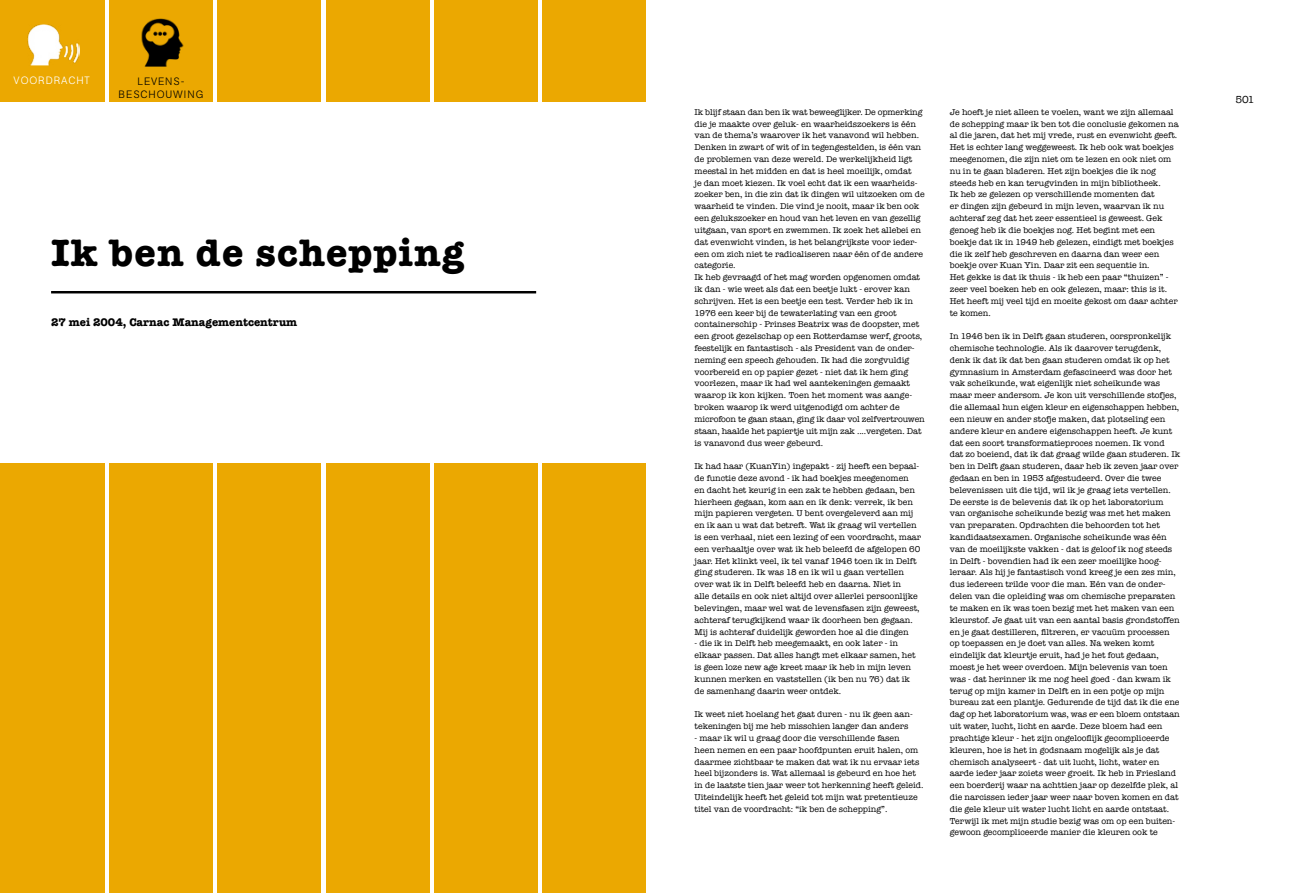
<style>
.page{position:relative;width:1290px;height:893px;background:#fff}
.page>*{position:absolute;margin:0;border:0;box-sizing:border-box;transform-origin:0 0}
.t1{font:700 39.38px "American Typewriter";letter-spacing:.03em;color:#000}
.t2{font:700 11.38px "American Typewriter";color:#000}
.t3{font:300 10.5px/13.1px "AK12";letter-spacing:.1em;color:#000;text-align:center}
.t4{font:300 10.5px "AK12";letter-spacing:.1em;color:#fff}
.t5{font:10.5px "American Typewriter";color:#000}
.t6{font:8.75px/11.8px "American Typewriter";color:#000}
</style>
<div class="page">
<div style="left:434px;top:0;width:103px;height:893px;background:#eba801"></div>
<div style="left:542px;top:0;width:104px;height:893px;background:#eba801"></div>
<div style="left:217px;top:0;width:104px;height:893px;background:#eba801"></div>
<div style="left:326px;top:0;width:103px;height:893px;background:#eba801"></div>
<div style="left:0;top:0;width:104px;height:893px;background:#eba801"></div>
<div style="left:109px;top:0;width:104px;height:893px;background:#eba801"></div>
<div style="left:0;top:102px;width:646px;height:361px;background:#fff"></div>
<img style="left:141px;top:19px;width:43px;height:47px">
<hr style="left:51px;top:291px;width:485px;height:2px;background:#000">
<img style="left:28px;top:25px;width:52px;height:41px">
<p class="t4" style="left:14px;top:74px;width:78px">VOORDRACHT</p>
<p class="t3" style="left:119px;top:74px;width:86px">LEVENS-<br>BESCHOUWING</p>
<h1 class="t1" style="left:51px;top:219px;width:414px">Ik ben de schepping</h1>
<h2 class="t2" style="left:51px;top:312px;width:248px">27 mei 2004, Carnac Managementcentrum</h2>
<p class="t6" style="left:694px;top:106px;width:232px">Ik blijf staan dan ben ik wat beweeglijker. De opmerking die je maakte over geluk- en waarheidszoekers is één van de thema’s waarover ik het vanavond wil hebben.<br>Denken in zwart of wit of in tegengestelden, is één van de problemen van deze wereld. De werkelijkheid ligt meestal in het midden en dat is heel moeilijk, omdat<br>je dan moet kiezen. Ik voel echt dat ik een waarheids&shy;zoeker ben, in die zin dat ik dingen wil uitzoeken om de waarheid te vinden. Die vind je nooit, maar ik ben ook een gelukszoeker en houd van het leven en van gezellig uitgaan, van sport en zwemmen. Ik zoek het allebei en dat evenwicht vinden, is het belangrijkste voor ieder&shy;een om zich niet te radicaliseren naar één of de andere categorie.<br>Ik heb gevraagd of het mag worden opgenomen omdat ik dan - wie weet als dat een beetje lukt - erover kan schrijven. Het is een beetje een test. Verder heb ik in 1976 een keer bij de tewaterlating van een groot containerschip - Prinses Beatrix was de doopster, met een groot gezelschap op een Rotterdamse werf, groots, feestelijk en fantastisch - als President van de onder&shy;neming een speech gehouden. Ik had die zorgvuldig voorbereid en op papier gezet - niet dat ik hem ging voorlezen, maar ik had wel aantekeningen gemaakt waarop ik kon kijken. Toen het moment was aange&shy;broken waarop ik werd uitgenodigd om achter de microfoon te gaan staan, ging ik daar vol zelfvertrouwen staan, haalde het papiertje uit mijn zak ....vergeten. Dat is vanavond dus weer gebeurd.</p>
<p class="t6" style="left:694px;top:460px;width:228px">Ik had haar (KuanYin) ingepakt - zij heeft een bepaal&shy;de functie deze avond - ik had boekjes meegenomen en dacht het keurig in een zak te hebben gedaan, ben hierheen gegaan, kom aan en ik denk: verrek, ik ben mijn papieren vergeten. U bent overgeleverd aan mij en ik aan u wat dat betreft. Wat ik graag wil vertellen is een verhaal, niet een lezing of een voordracht, maar een verhaaltje over wat ik heb beleefd de afgelopen 60 jaar. Het klinkt veel, ik tel vanaf 1946 toen ik in Delft ging studeren. Ik was 18 en ik wil u gaan vertellen over wat ik in Delft beleefd heb en daarna. Niet in<br>alle details en ook niet altijd over allerlei persoonlijke belevingen, maar wel wat de levensfasen zijn geweest, achteraf terugkijkend waar ik doorheen ben gegaan.<br>Mij is achteraf duidelijk geworden hoe al die dingen</p>
<p class="t6" style="left:694px;top:637px;width:222px">- die ik in Delft heb meegemaakt, en ook later - in elkaar passen. Dat alles hangt met elkaar samen, het is geen loze new age kreet maar ik heb in mijn leven kunnen merken en vaststellen (ik ben nu 76) dat ik de samenhang daarin weer ontdek.</p>
<p class="t6" style="left:694px;top:708px;width:219px">Ik weet niet hoelang het gaat duren - nu ik geen aan&shy;tekeningen bij me heb misschien langer dan anders</p>
<p class="t6" style="left:694px;top:732px;width:230px">- maar ik wil u graag door die verschillende fasen<br>heen nemen en een paar hoofdpunten eruit halen, om daarmee zichtbaar te maken dat wat ik nu ervaar iets heel bijzonders is. Wat allemaal is gebeurd en hoe het in de laatste tien jaar weer tot herkenning heeft geleid.<br>Uiteindelijk heeft het geleid tot mijn wat pretentieuze titel van de voordracht: “ik ben de schepping”.</p>
<p class="t6" style="left:950px;top:106px;width:231px">Je hoeft je niet alleen te voelen, want we zijn allemaal de schepping maar ik ben tot die conclusie gekomen na al die jaren, dat het mij vrede, rust en evenwicht geeft.<br>Het is echter lang weggeweest. Ik heb ook wat boekjes meegenomen, die zijn niet om te lezen en ook niet om nu in te gaan bladeren. Het zijn boekjes die ik nog steeds heb en kan terugvinden in mijn bibliotheek.<br>Ik heb ze gelezen op verschillende momenten dat<br>er dingen zijn gebeurd in mijn leven, waarvan ik nu achteraf zeg dat het zeer essentieel is geweest. Gek genoeg heb ik die boekjes nog. Het begint met een boekje dat ik in 1949 heb gelezen, eindigt met boekjes die ik zelf heb geschreven en daarna dan weer een boekje over Kuan Yin. Daar zit een sequentie in.<br>Het gekke is dat ik thuis - ik heb een paar “thuizen” - zeer veel boeken heb en ook gelezen, maar: this is it.<br>Het heeft mij veel tijd en moeite gekost om daar achter te komen.</p>
<p class="t6" style="left:950px;top:330px;width:232px">In 1946 ben ik in Delft gaan studeren, oorspronkelijk chemische technologie. Als ik daarover terugdenk, denk ik dat ik dat ben gaan studeren omdat ik op het gymnasium in Amsterdam gefascineerd was door het vak scheikunde, wat eigenlijk niet scheikunde was maar meer andersom. Je kon uit verschillende stofjes, die allemaal hun eigen kleur en eigenschappen hebben, een nieuw en ander stofje maken, dat plotseling een andere kleur en andere eigenschappen heeft. Je kunt dat een soort transformatieproces noemen. Ik vond dat zo boeiend, dat ik dat graag wilde gaan studeren. Ik ben in Delft gaan studeren, daar heb ik zeven jaar over gedaan en ben in 1953 afgestudeerd. Over die twee belevenissen uit die tijd, wil ik je graag iets vertellen.<br>De eerste is de belevenis dat ik op het laboratorium van organische scheikunde bezig was met het maken van preparaten. Opdrachten die behoorden tot het kandidaatsexamen. Organische scheikunde was één van de moeilijkste vakken - dat is geloof ik nog steeds in Delft - bovendien had ik een zeer moeilijke hoog&shy;leraar. Als hij je fantastisch vond kreeg je een zes min, dus iedereen trilde voor die man. Eén van de onder&shy;delen van die opleiding was om chemische preparaten te maken en ik was toen bezig met het maken van een kleurstof. Je gaat uit van een aantal basis grondstoffen en je gaat destilleren, filtreren, er vacuüm processen op toepassen en je doet van alles. Na weken komt eindelijk dat kleurtje eruit, had je het fout gedaan, moest je het weer overdoen. Mijn belevenis van toen was - dat herinner ik me nog heel goed - dan kwam ik terug op mijn kamer in Delft en in een potje op mijn bureau zat een plantje. Gedurende de tijd dat ik die ene dag op het laboratorium was, was er een bloem ontstaan uit water, lucht, licht en aarde. Deze bloem had een prachtige kleur - het zijn ongelooflijk gecompliceerde kleuren, hoe is het in godsnaam mogelijk als je dat chemisch analyseert - dat uit lucht, licht, water en aarde ieder jaar zoiets weer groeit. Ik heb in Friesland een boerderij waar na achttien jaar op dezelfde plek, al die narcissen ieder jaar weer naar boven komen en dat die gele kleur uit water lucht licht en aarde ontstaat.<br>Terwijl ik met mijn studie bezig was om op een buiten&shy;gewoon gecompliceerde manier die kleuren ook te</p>
<p class="t5" style="left:1235px;top:91px;width:21px">501</p>
</div>
